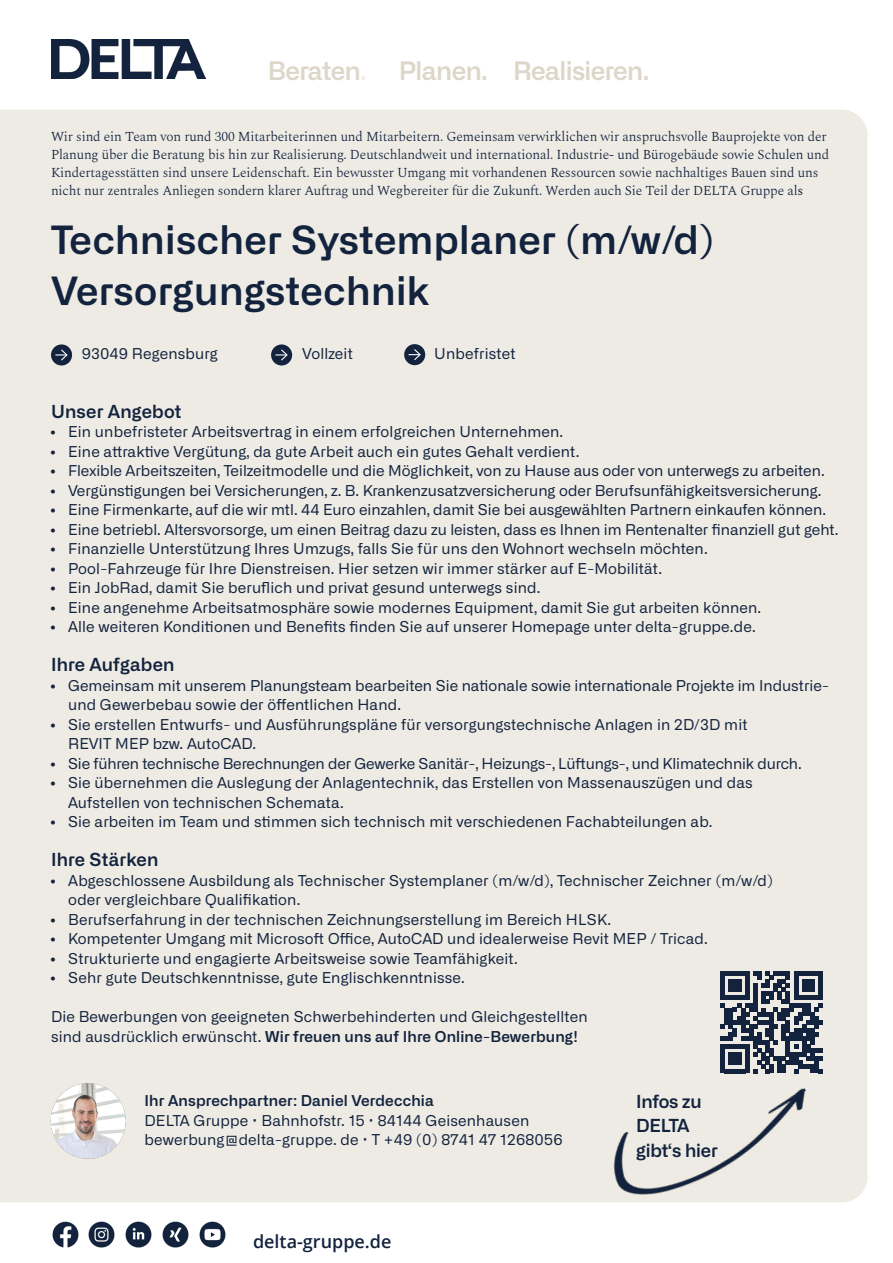
<style>
.page{position:relative;width:893px;height:1263px;background:#fff}
.page>*{position:absolute;margin:0;border:0;box-sizing:border-box;transform-origin:0 0}
.t1{font:600 39px/51px "Alliance No.2";letter-spacing:.01em;color:#13233e}
.t2{font:600 25.5px "Alliance No.2";letter-spacing:-.025em;color:#ddd7ca}
.t3{font:600 18px "Alliance No.2";letter-spacing:.01em;color:#13233e}
.t4{font:600 18px/24.3px "Alliance No.2";letter-spacing:-.01em;color:#13233e}
.t5{font:600 18px "Open Sans";color:#13233e}
.t6{font:15px/19.5px "Alliance No.2";letter-spacing:.01em;color:#13233e}
.t7{font:15px "Alliance No.2";letter-spacing:-.01em;color:#13233e}
.t8{font:600 15px "Alliance No.2";letter-spacing:.01em;color:#13233e}
.t9{font:300 13.5px/18px "Spectral";letter-spacing:-.01em;color:#13233e}
.s1{color:#eeebe4}
.s2{font-weight:400}
.s3{font-weight:600}
</style>
<div class="page">
<div style="left:0;top:110px;width:867px;height:1092px;background:#eeebe4"></div>
<img style="left:51px;top:39px;width:154px;height:40px">
<img style="left:52px;top:1221px;width:27px;height:27px">
<img style="left:88px;top:1221px;width:27px;height:27px">
<img style="left:125px;top:1221px;width:27px;height:27px">
<img style="left:162px;top:1221px;width:27px;height:27px">
<img style="left:199px;top:1221px;width:27px;height:27px">
<div style="left:51px;top:344px;width:21px;height:21px;background:#13233e;border-radius:50%"></div>
<svg style="left:55px;top:349px;width:13px;height:12px"></svg>
<div style="left:271px;top:344px;width:21px;height:21px;background:#13233e;border-radius:50%"></div>
<svg style="left:275px;top:349px;width:13px;height:12px"></svg>
<div style="left:404px;top:344px;width:21px;height:21px;background:#13233e;border-radius:50%"></div>
<svg style="left:409px;top:349px;width:12px;height:11px"></svg>
<img style="left:48px;top:1083px;width:83px;height:76px">
<svg style="left:721px;top:971px;width:101px;height:79px;background:#656e7c"></svg>
<img style="left:584px;top:1050px;width:244px;height:153px">
<h2 class="t2" style="left:268px;top:54px;width:100px">Beraten<span class="s1">.</span></h2>
<h2 class="t2" style="left:399px;top:54px;width:252px">Planen. Realisieren.</h2>
<p class="t9" style="left:51px;top:127px;width:780px">Wir sind ein Team von rund 300 Mitarbeiterinnen und Mitarbeitern. Gemeinsam verwirklichen wir anspruchsvolle Bauprojekte von der Planung über die Beratung bis hin zur Realisierung. Deutschlandweit und international. Industrie- und Bürogebäude sowie Schulen und Kindertagesstätten sind unsere Leidenschaft. Ein bewusster Umgang mit vorhandenen Ressourcen sowie nachhaltiges Bauen sind uns nicht nur zentrales Anliegen sondern klarer Auftrag und Wegbereiter für die Zukunft. Werden auch Sie Teil der DELTA Gruppe al<span class="s2">s</span></p>
<h1 class="t1" style="left:51px;top:214px;width:664px">Technischer Systemplaner (m/w/d)<br>Versorgungstechnik</h1>
<p class="t6" style="left:82px;top:343px;width:138px">93049 Regensburg</p>
<p class="t6" style="left:302px;top:343px;width:52px">Vollzeit</p>
<p class="t6" style="left:434px;top:343px;width:83px">Unbefristet</p>
<p class="t3" style="left:51px;top:400px;width:132px">Unser Angebot</p>
<p class="t6" style="left:50px;top:422px;width:515px">• Ein unbefristeter Arbeitsvertrag in einem erfolgreichen Unternehmen.</p>
<p class="t6" style="left:50px;top:441px;width:531px">• Eine attraktive Vergütung, da gute Arbeit auch ein gutes Gehalt verdient.</p>
<p class="t6" style="left:50px;top:461px;width:776px">• Flexible Arbeitszeiten, Teilzeitmodelle und die Möglichkeit, von zu Hause aus oder von unterwegs zu arbeiten.</p>
<p class="t6" style="left:50px;top:480px;width:773px">• Vergünstigungen bei Versicherungen, z. B. Krankenzusatzversicherung oder Berufsunfähigkeitsversicherung.</p>
<p class="t6" style="left:50px;top:500px;width:778px">• Eine Firmenkarte, auf die wir mtl. 44 Euro einzahlen, damit Sie bei ausgewählten Partnern einkaufen können.</p>
<p class="t6" style="left:50px;top:519px;width:790px">• Eine betriebl. Altersvorsorge, um einen Beitrag dazu zu leisten, dass es Ihnen im Rentenalter finanziell gut geht.</p>
<p class="t6" style="left:50px;top:539px;width:659px">• Finanzielle Unterstützung Ihres Umzugs, falls Sie für uns den Wohnort wechseln möchten.</p>
<p class="t6" style="left:50px;top:558px;width:614px">• Pool-Fahrzeuge für Ihre Dienstreisen. Hier setzen wir immer stärker auf E-Mobilität.</p>
<p class="t6" style="left:50px;top:578px;width:492px">• Ein JobRad, damit Sie beruflich und privat gesund unterwegs sind.</p>
<p class="t6" style="left:50px;top:597px;width:713px">• Eine angenehme Arbeitsatmosphäre sowie modernes Equipment, damit Sie gut arbeiten können.</p>
<p class="t6" style="left:50px;top:617px;width:707px">• Alle weiteren Konditionen und Benefits finden Sie auf unserer Homepage unter delta-gruppe.de.</p>
<p class="t3" style="left:51px;top:653px;width:125px">Ihre Aufgaben</p>
<p class="t6" style="left:68px;top:675px;width:762px;text-indent:-18px">• Gemeinsam mit unserem Planungsteam bearbeiten Sie nationale sowie internationale Projekte im Industrie&shy;und Gewerbebau sowie der öffentlichen Hand.</p>
<p class="t6" style="left:68px;top:714px;width:681px;text-indent:-18px">• Sie erstellen Entwurfs- und Ausführungspläne für versorgungstechnische Anlagen in 2D/3D mit<br>REVIT MEP bzw. AutoCAD.</p>
<p class="t7" style="left:50px;top:754px;width:753px">• Sie führen technische Berechnungen der Gewerke Sanitär-, Heizungs-, Lüftungs-, und Klimatechnik durch.</p>
<p class="t6" style="left:68px;top:773px;width:686px;text-indent:-18px">• Sie übernehmen die Auslegung der Anlagentechnik, das Erstellen von Massenauszügen und das<br>Aufstellen von technischen Schemata.</p>
<p class="t6" style="left:50px;top:812px;width:664px">• Sie arbeiten im Team und stimmen sich technisch mit verschiedenen Fachabteilungen ab.</p>
<p class="t3" style="left:51px;top:848px;width:109px">Ihre Stärken</p>
<p class="t6" style="left:68px;top:870px;width:706px;text-indent:-18px">• Abgeschlossene Ausbildung als Technischer Systemplaner (m/w/d), Technischer Zeichner (m/w/d) oder vergleichbare Qualifikation.</p>
<p class="t6" style="left:50px;top:909px;width:562px">• Berufserfahrung in der technischen Zeichnungserstellung im Bereich HLSK.</p>
<p class="t6" style="left:50px;top:929px;width:659px">• Kompetenter Umgang mit Microsoft Office, AutoCAD und idealerweise Revit MEP / Tricad.</p>
<p class="t6" style="left:50px;top:948px;width:469px">• Strukturierte und engagierte Arbeitsweise sowie Teamfähigkeit.</p>
<p class="t6" style="left:50px;top:968px;width:416px">• Sehr gute Deutschkenntnisse, gute Englischkenntnisse.</p>
<p class="t6" style="left:51px;top:1007px;width:538px">Die Bewerbungen von geeigneten Schwerbehinderten und Gleichgestellten sind ausdrücklich erwünscht. <span class="s3">Wir freuen uns auf Ihre Online-Bewerbung!</span></p>
<p class="t8" style="left:145px;top:1091px;width:291px">Ihr Ansprechpartner: Daniel Verdecchia</p>
<p class="t6" style="left:145px;top:1110px;width:419px">DELTA Gruppe Bahnhofstr. 15 84144 Geisenhausen bewerbung@delta-gruppe. de T +49 (0) 8741 47 1268056</p>
<p class="t5" style="left:253px;top:1229px;width:140px">delta-gruppe.de</p>
<p class="t4" style="left:636px;top:1089px;width:83px">Infos zu<br>DELTA gibt‘s hier</p>
</div>
